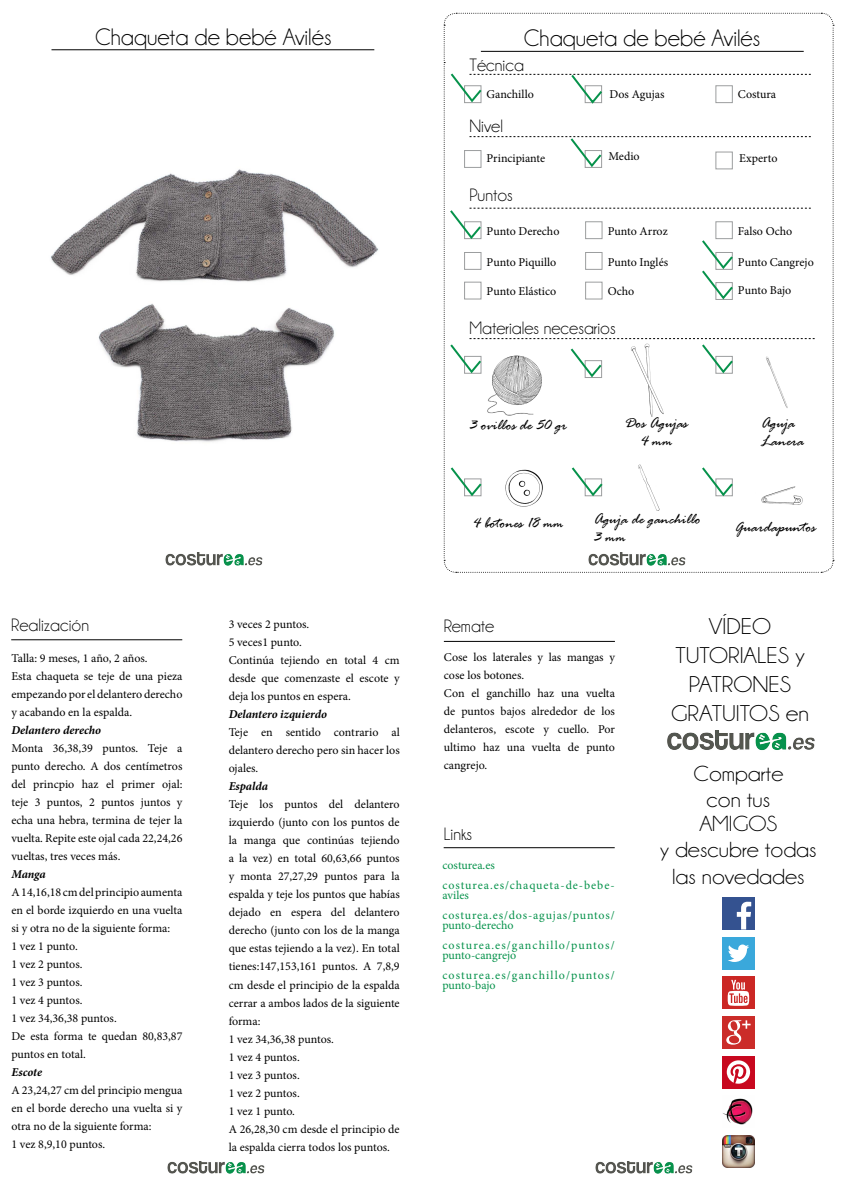
<style>
.page{position:relative;width:842px;height:1191px;background:#fff}
.page>*{position:absolute;margin:0;border:0;box-sizing:border-box;transform-origin:0 0}
.t1{font:24px "Champagne&Limousines";color:#000}
.t2{font:23px/29px "Champagne&Limousines";color:#000;text-align:center;scale:1.08 1}
.t3{font:22px/26.4px "Champagne&Limousines";color:#000;text-align:center;scale:1.08 1}
.t4{font:18px "Champagne&Limousines";color:#000}
.t5{font:italic 16px/18px "Rage";color:#000}
.t6{font:12px/18px "Minion Pro";color:#000}
.t7{font:12px/20px "Minion Pro";letter-spacing:.07em;color:#06924b}
.t8{font:italic 700 12px "Minion Pro";letter-spacing:-.005em;color:#000}
.t9{font:12px "Minion Pro";letter-spacing:-.005em;color:#06924b}
</style>
<div class="page">
<img style="left:165px;top:552px;width:98px;height:14px">
<img style="left:595px;top:1161px;width:98px;height:13px">
<img style="left:167px;top:1161px;width:98px;height:13px">
<hr style="left:11px;top:639px;width:171px;height:1px;background:#000">
<hr style="left:51px;top:49px;width:323px;height:1px;background:#000">
<hr style="left:444px;top:847px;width:171px;height:1px;background:#000">
<hr style="left:444px;top:641px;width:171px;height:1px;background:#000">
<img style="left:51px;top:169px;width:328px;height:273px">
<img style="left:667px;top:730px;width:148px;height:21px">
<div style="left:722px;top:1056px;width:32px;height:32px;background:#c8081f"></div>
<svg style="left:727px;top:1060px;width:23px;height:23px"></svg>
<div style="left:722px;top:1016px;width:32px;height:32px;background:#cb2c29"></div>
<svg style="left:726px;top:1020px;width:24px;height:24px"></svg>
<div style="left:722px;top:976px;width:32px;height:33px;background:#cb2724"></div>
<svg style="left:728px;top:980px;width:21px;height:25px"></svg>
<div style="left:722px;top:937px;width:32px;height:32px;background:#3aa8db"></div>
<svg style="left:728px;top:944px;width:21px;height:18px"></svg>
<div style="left:722px;top:897px;width:32px;height:32px;background:#345290"></div>
<svg style="left:737px;top:901px;width:14px;height:28px"></svg>
<img style="left:722px;top:1098px;width:31px;height:27px">
<img style="left:722px;top:1135px;width:32px;height:32px">
<svg style="left:443px;top:12px;width:391px;height:561px"></svg>
<h1 class="t1" style="left:95px;top:23px;width:238px">Chaqueta de bebé Avilés</h1>
<h1 class="t1" style="left:524px;top:25px;width:238px">Chaqueta de bebé Avilés</h1>
<h3 class="t4" style="left:469px;top:54px;width:56px">Técnica</h3>
<p class="t6" style="left:487px;top:85px;width:49px">Ganchillo</p>
<p class="t6" style="left:609px;top:85px;width:56px">Dos Agujas</p>
<p class="t6" style="left:738px;top:85px;width:40px">Costura</p>
<h3 class="t4" style="left:469px;top:116px;width:35px">Nivel</h3>
<p class="t6" style="left:487px;top:150px;width:60px">Principiante</p>
<h3 class="t4" style="left:469px;top:185px;width:45px">Puntos</h3>
<p class="t6" style="left:608px;top:147px;width:33px">Medio</p>
<p class="t6" style="left:739px;top:150px;width:40px">Experto</p>
<p class="t6" style="left:487px;top:222px;width:74px">Punto Derecho</p>
<p class="t6" style="left:608px;top:222px;width:62px">Punto Arroz</p>
<p class="t6" style="left:738px;top:222px;width:56px">Falso Ocho</p>
<p class="t6" style="left:487px;top:253px;width:71px">Punto Piquillo</p>
<p class="t6" style="left:608px;top:253px;width:62px">Punto Inglés</p>
<p class="t6" style="left:738px;top:253px;width:77px">Punto Cangrejo</p>
<p class="t6" style="left:487px;top:283px;width:71px">Punto Elástico</p>
<p class="t6" style="left:608px;top:283px;width:28px">Ocho</p>
<p class="t6" style="left:738px;top:281px;width:55px">Punto Bajo</p>
<h3 class="t4" style="left:469px;top:318px;width:148px">Materiales necesarios</h3>
<h3 class="t5" style="left:469px;top:417px;width:99px">3 ovillos de 50 gr</h3>
<h3 class="t5" style="left:624px;top:416px;width:65px;text-align:center">Dos Agujas<br>4 mm</h3>
<h3 class="t5" style="left:761px;top:416px;width:45px">Aguja<br>Lanera</h3>
<h3 class="t4" style="left:11px;top:614px;width:79px">Realización</h3>
<p class="t6" style="left:11px;top:649px;width:173px">Talla: 9 meses, 1 año, 2 años.<br>Esta chaqueta se teje de una pieza empezando por el delantero derecho y acabando en la espalda.</p>
<p class="t8" style="left:11px;top:721px;width:91px">Delantero derecho</p>
<p class="t6" style="left:11px;top:739px;width:173px;text-align:justify">Monta 36,38,39 puntos. Teje a punto derecho. A dos centímetros del princpio haz el primer ojal: teje 3 puntos, 2 puntos juntos y echa una hebra, termina de tejer la vuelta. Repite este ojal cada 22,24,26 vueltas, tres veces más.</p>
<p class="t8" style="left:11px;top:865px;width:36px">Manga</p>
<p class="t6" style="left:11px;top:883px;width:173px">A 14,16,18 cm del principio aumenta en el borde izquierdo en una vuelta si y otra no de la siguiente forma:<br>1 vez 1 punto.<br>1 vez 2 puntos.<br>1 vez 3 puntos.<br>1 vez 4 puntos.<br>1 vez 34,36,38 puntos.<br>De esta forma te quedan 80,83,87 puntos en total.</p>
<p class="t8" style="left:11px;top:1063px;width:32px">Escote</p>
<p class="t6" style="left:11px;top:1081px;width:173px">A 23,24,27 cm del principio mengua en el borde derecho una vuelta si y otra no de la siguiente forma:<br>1 vez 8,9,10 puntos.</p>
<p class="t6" style="left:229px;top:615px;width:173px">3 veces 2 puntos.<br>5 veces1 punto.<br>Continúa tejiendo en total 4 cm desde que comenzaste el escote y deja los puntos en espera.</p>
<p class="t8" style="left:229px;top:706px;width:100px">Delantero izquierdo</p>
<p class="t6" style="left:229px;top:723px;width:173px;text-align:justify">Teje en sentido contrario al delantero derecho pero sin hacer los ojales.</p>
<p class="t8" style="left:229px;top:778px;width:41px">Espalda</p>
<p class="t6" style="left:229px;top:795px;width:173px">Teje los puntos del delantero izquierdo (junto con los puntos de la manga que continúas tejiendo a la vez) en total 60,63,66 puntos y monta 27,27,29 puntos para la espalda y teje los puntos que habías dejado en espera del delantero derecho (junto con los de la manga que estas tejiendo a la vez). En total tienes:147,153,161 puntos. A 7,8,9 cm desde el principio de la espalda cerrar a ambos lados de la siguiente forma:<br>1 vez 34,36,38 puntos.<br>1 vez 4 puntos.<br>1 vez 3 puntos.<br>1 vez 2 puntos.<br>1 vez 1 punto.<br>A 26,28,30 cm desde el principio de la espalda cierra todos los puntos.</p>
<h3 class="t5" style="left:473px;top:515px;width:92px">4 botones 18 mm</h3>
<h3 class="t5" style="left:594px;top:512px;width:108px">Aguja de ganchillo<br>3 mm</h3>
<h3 class="t5" style="left:735px;top:520px;width:82px">Guardapuntos</h3>
<h3 class="t4" style="left:444px;top:616px;width:52px">Remate</h3>
<p class="t6" style="left:444px;top:648px;width:173px">Cose los laterales y las mangas y cose los botones.<br>Con el ganchillo haz una vuelta de puntos bajos alrededor de los delanteros, escote y cuello. Por ultimo haz una vuelta de punto cangrejo.</p>
<h3 class="t4" style="left:444px;top:824px;width:30px">Links</h3>
<p class="t7" style="left:442px;top:854px;width:174px">costurea.es costurea.es/chaqueta-de-bebe-</p>
<p class="t7" style="left:442px;top:884px;width:174px">aviles costurea.es/dos-agujas/puntos/</p>
<p class="t7" style="left:442px;top:914px;width:174px">punto-derecho costurea.es/ganchillo/puntos/</p>
<p class="t7" style="left:442px;top:944px;width:174px">punto-cangrejo costurea.es/ganchillo/puntos/</p>
<p class="t9" style="left:442px;top:976px;width:55px">punto-bajo</p>
<h2 class="t2" style="left:671px;top:612px;width:129px">VÍDEO<br>TUTORIALES y<br>PATRONES<br>GRATUITOS en</h2>
<h3 class="t3" style="left:693px;top:760px;width:85px">Comparte con tus</h3>
<h3 class="t3" style="left:660px;top:810px;width:146px">AMIGOS<br>y descubre todas las novedades</h3>
</div>
